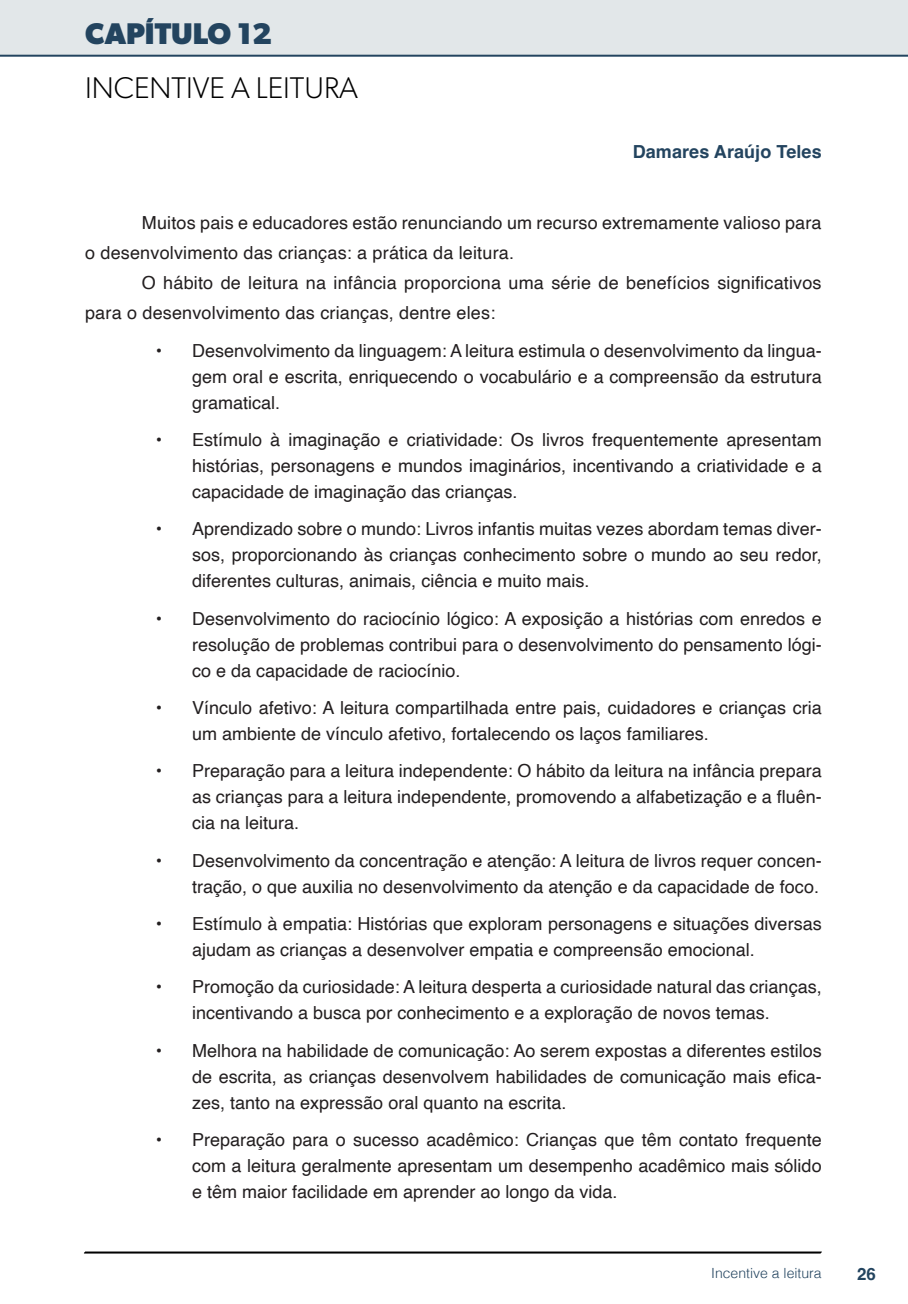
<style>
.page{position:relative;width:908px;height:1304px;background:#fff}
.page>*{position:absolute;margin:0;border:0;box-sizing:border-box;transform-origin:0 0}
.t1{font:300 30px "Gibson";color:#000}
.t2{font:700 30px "Gibson";color:#23445f}
.t3{font:18px/26px "Helvetica";color:#231f20;text-align:justify}
.t4{font:700 18px "Helvetica";letter-spacing:.005em;color:#23445f}
.t5{font:700 16.8px "Helvetica";color:#23445f}
.t6{font:300 14px "Helvetica";color:#23445f}
</style>
<div class="page">
<svg style="left:84px;top:1251px;width:737px;height:3px;background:#515151"></svg>
<div style="left:0;top:0;width:907px;height:57px;background:#e2e7e9"></div>
<h1 class="t2" style="left:85px;top:15px;width:188px">CAPÍTULO 12</h1>
<h1 class="t1" style="left:85px;top:69px;width:24px">INCENTI</h1>
<h1 class="t1" style="left:193px;top:69px;width:89px">VE A LEITURA</h1>
<p class="t4" style="left:632px;top:141px;width:190px">Damares Araújo Teles</p>
<p class="t3" style="left:85px;top:209px;width:737px;line-height:30px;text-indent:57px">Muitos pais e educadores estão renunciando um recurso extremamente valioso para o desenvolvimento das crianças: a prática da leitura.</p>
<p class="t3" style="left:85px;top:269px;width:737px;line-height:30px;text-indent:57px">O hábito de leitura na infância proporciona uma série de benefícios significativos para o desenvolvimento das crianças, dentre eles:</p>
<p class="t3" style="left:192px;top:338px;width:631px;text-indent:-36px">• Desenvolvimento da linguagem: A leitura estimula o desenvolvimento da lingua&shy;gem oral e escrita, enriquecendo o vocabulário e a compreensão da estrutura gramatical.</p>
<p class="t3" style="left:192px;top:427px;width:631px;text-indent:-36px">• Estímulo à imaginação e criatividade: Os livros frequentemente apresentam histórias, personagens e mundos imaginários, incentivando a criatividade e a capacidade de imaginação das crianças.</p>
<p class="t3" style="left:192px;top:517px;width:631px;text-indent:-36px">• Aprendizado sobre o mundo: Livros infantis muitas vezes abordam temas diver&shy;sos, proporcionando às crianças conhecimento sobre o mundo ao seu redor, diferentes culturas, animais, ciência e muito mais.</p>
<p class="t3" style="left:192px;top:606px;width:631px;text-indent:-36px">• Desenvolvimento do raciocínio lógico: A exposição a histórias com enredos e resolução de problemas contribui para o desenvolvimento do pensamento lógi&shy;co e da capacidade de raciocínio.</p>
<p class="t3" style="left:192px;top:695px;width:631px;text-indent:-36px">• Vínculo afetivo: A leitura compartilhada entre pais, cuidadores e crianças cria um ambiente de vínculo afetivo, fortalecendo os laços familiares.</p>
<p class="t3" style="left:192px;top:759px;width:631px;text-indent:-36px">• Preparação para a leitura independente: O hábito da leitura na infância prepara as crianças para a leitura independente, promovendo a alfabetização e a fluên&shy;cia na leitura.</p>
<p class="t3" style="left:156px;top:848px;width:667px;text-align:right">• Desenvolvimento da concentração e atenção: A leitura de livros requer concen&shy;tração, o que auxilia no desenvolvimento da atenção e da capacidade de foco.</p>
<p class="t3" style="left:192px;top:911px;width:631px;text-indent:-36px">• Estímulo à empatia: Histórias que exploram personagens e situações diversas ajudam as crianças a desenvolver empatia e compreensão emocional.</p>
<p class="t3" style="left:192px;top:975px;width:631px;text-indent:-36px">• Promoção da curiosidade: A leitura desperta a curiosidade natural das crianças, incentivando a busca por conhecimento e a exploração de novos temas.</p>
<p class="t3" style="left:192px;top:1038px;width:631px;text-indent:-36px">• Melhora na habilidade de comunicação: Ao serem expostas a diferentes estilos de escrita, as crianças desenvolvem habilidades de comunicação mais efica&shy;zes, tanto na expressão oral quanto na escrita.</p>
<p class="t3" style="left:192px;top:1127px;width:631px;text-indent:-36px">• Preparação para o sucesso acadêmico: Crianças que têm contato frequente com a leitura geralmente apresentam um desempenho acadêmico mais sólido e têm maior facilidade em aprender ao longo da vida.</p>
<p class="t6" style="left:710px;top:1261px;width:112px">Incentive a leitura</p>
<p class="t5" style="left:856px;top:1264px;width:20px">26</p>
</div>
